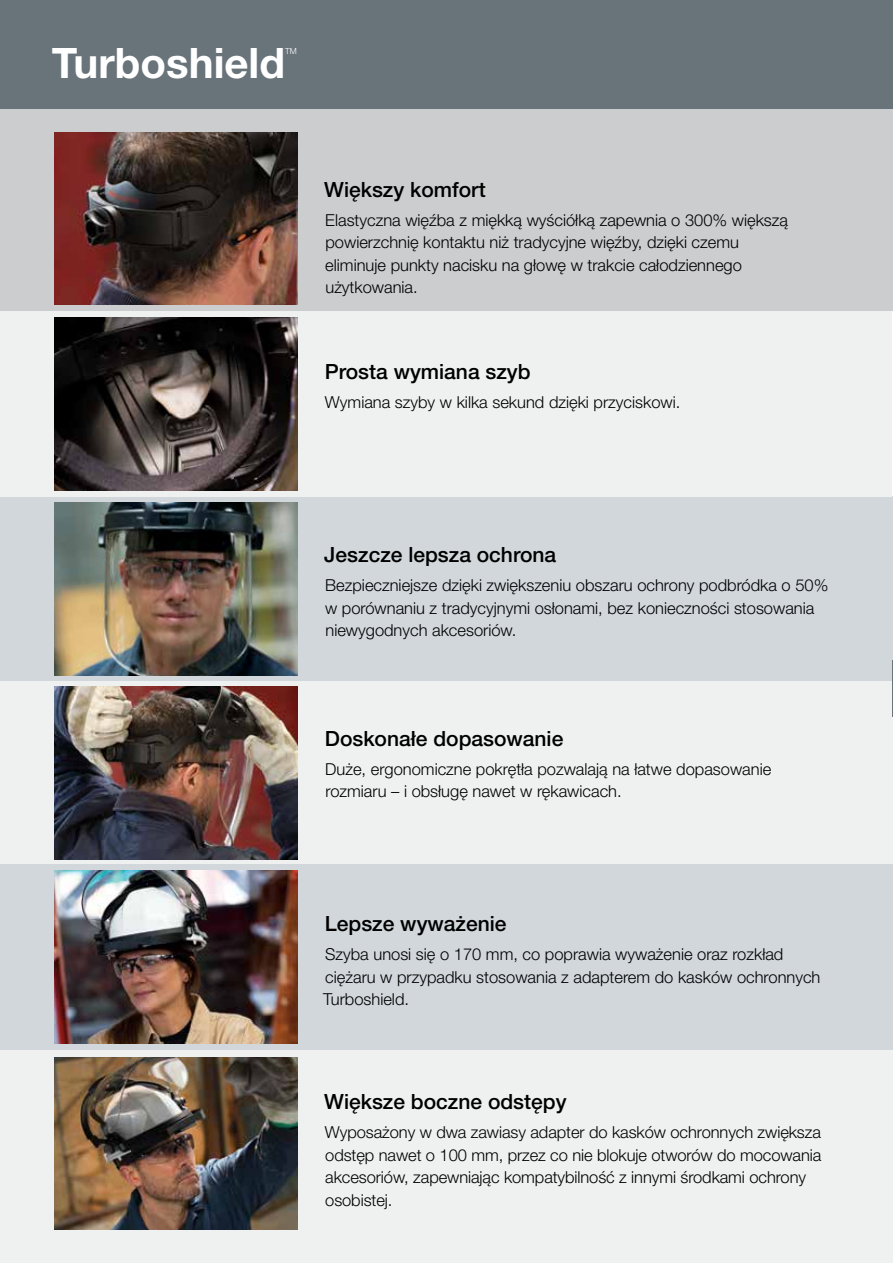
<style>
.page{position:relative;width:893px;height:1263px;background:#fff}
.page>*{position:absolute;margin:0;border:0;box-sizing:border-box;transform-origin:0 0}
.t1{font:700 42px "Helvetica Neue LT Pro";color:#fff}
.t2{font:500 21px "Helvetica Neue LT Pro";color:#000}
.t3{font:300 16.5px/22.5px "Helvetica Neue LT Pro";color:#000}
.t4{font:300 8.4px "Helvetica Neue LT Pro";color:#fff}
</style>
<div class="page">
<div style="left:0;top:679px;width:892px;height:584px;background:#eff0f0"></div>
<div style="left:0;top:864px;width:893px;height:186px;background:#d1d7db"></div>
<div style="left:0;top:496px;width:893px;height:185px;background:#d1d7db"></div>
<div style="left:0;top:310px;width:892px;height:187px;background:#eff0f0"></div>
<div style="left:0;top:108px;width:893px;height:202px;background:#cbcdce"></div>
<img style="left:54px;top:317px;width:244px;height:173px">
<img style="left:54px;top:132px;width:244px;height:173px">
<img style="left:54px;top:503px;width:244px;height:172px">
<img style="left:54px;top:1057px;width:244px;height:173px">
<img style="left:54px;top:686px;width:244px;height:173px">
<img style="left:54px;top:870px;width:244px;height:173px">
<div style="left:0;top:0;width:893px;height:108px;background:#68737a"></div>
<hr style="left:892px;top:660px;width:1px;height:56px;background:#68737a">
<h1 class="t1" style="left:52px;top:37px;width:235px">Turboshield</h1>
<p class="t4" style="left:285px;top:46px;width:13px">TM</p>
<p class="t2" style="left:324px;top:177px;width:163px">Większy komfort</p>
<p class="t3" style="left:325px;top:208px;width:464px">Elastyczna więźba z miękką wyściółką zapewnia o 300% większą powierzchnię kontaktu niż tradycyjne więźby, dzięki czemu eliminuje punkty nacisku na głowę w trakcie całodziennego użytkowania.</p>
<p class="t2" style="left:325px;top:359px;width:207px">Prosta wymiana szyb</p>
<p class="t3" style="left:325px;top:391px;width:357px">Wymiana szyby w kilka sekund dzięki przyciskowi.</p>
<p class="t2" style="left:324px;top:542px;width:233px">Jeszcze lepsza ochrona</p>
<p class="t3" style="left:325px;top:574px;width:505px">Bezpieczniejsze dzięki zwiększeniu obszaru ochrony podbródka o 50% w porównaniu z tradycyjnymi osłonami, bez konieczności stosowania niewygodnych akcesoriów.</p>
<p class="t2" style="left:325px;top:725px;width:240px">Doskonałe dopasowanie</p>
<p class="t3" style="left:325px;top:757px;width:447px">Duże, ergonomiczne pokrętła pozwalają na łatwe dopasowanie rozmiaru – i obsługę nawet w rękawicach.</p>
<p class="t2" style="left:325px;top:911px;width:183px">Lepsze wyważenie</p>
<p class="t3" style="left:323px;top:943px;width:499px">Szyba unosi się o 170 mm, co poprawia wyważenie oraz rozkład ciężaru w przypadku stosowania z adapterem do kasków ochronnych<br>Turboshield.</p>
<p class="t2" style="left:324px;top:1089px;width:244px">Większe boczne odstępy</p>
<p class="t3" style="left:325px;top:1121px;width:498px">Wyposażony w dwa zawiasy adapter do kasków ochronnych zwiększa odstęp nawet o 100 mm, przez co nie blokuje otworów do mocowania akcesoriów, zapewniając kompatybilność z innymi środkami ochrony osobistej.</p>
</div>
